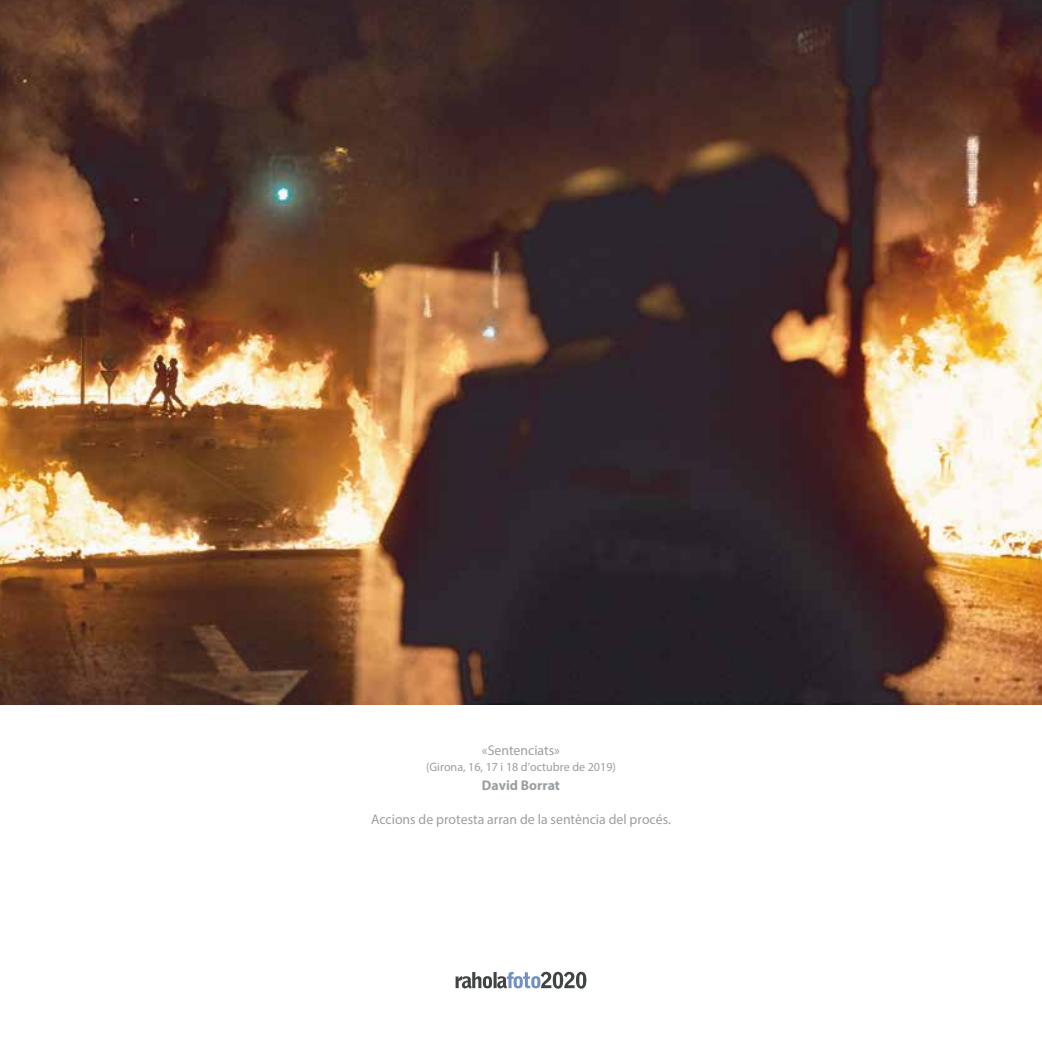
<style>
.page{position:relative;width:1042px;height:1042px;background:#fff}
.page>*{position:absolute;margin:0;border:0;box-sizing:border-box;transform-origin:0 0}
.t1{font:14px "Myriad Pro";color:#9b9fa2}
.t2{font:700 14px "Myriad Pro";color:#9b9fa2}
.t3{font:12.25px "Myriad Pro";color:#9b9fa2}
</style>
<div class="page">
<svg style="left:455px;top:972px;width:131px;height:16px"></svg>
<img style="left:0;top:0;width:1042px;height:704px">
<p class="t1" style="left:482px;top:741px;width:80px">«Sentenciats»</p>
<p class="t3" style="left:426px;top:759px;width:191px">(Girona, 16, 17 i 18 d’octubre de 2019)</p>
<p class="t2" style="left:482px;top:776px;width:80px">David Borrat</p>
<p class="t1" style="left:371px;top:811px;width:301px">Accions de protesta arran de la sentència del procés.</p>
</div>
